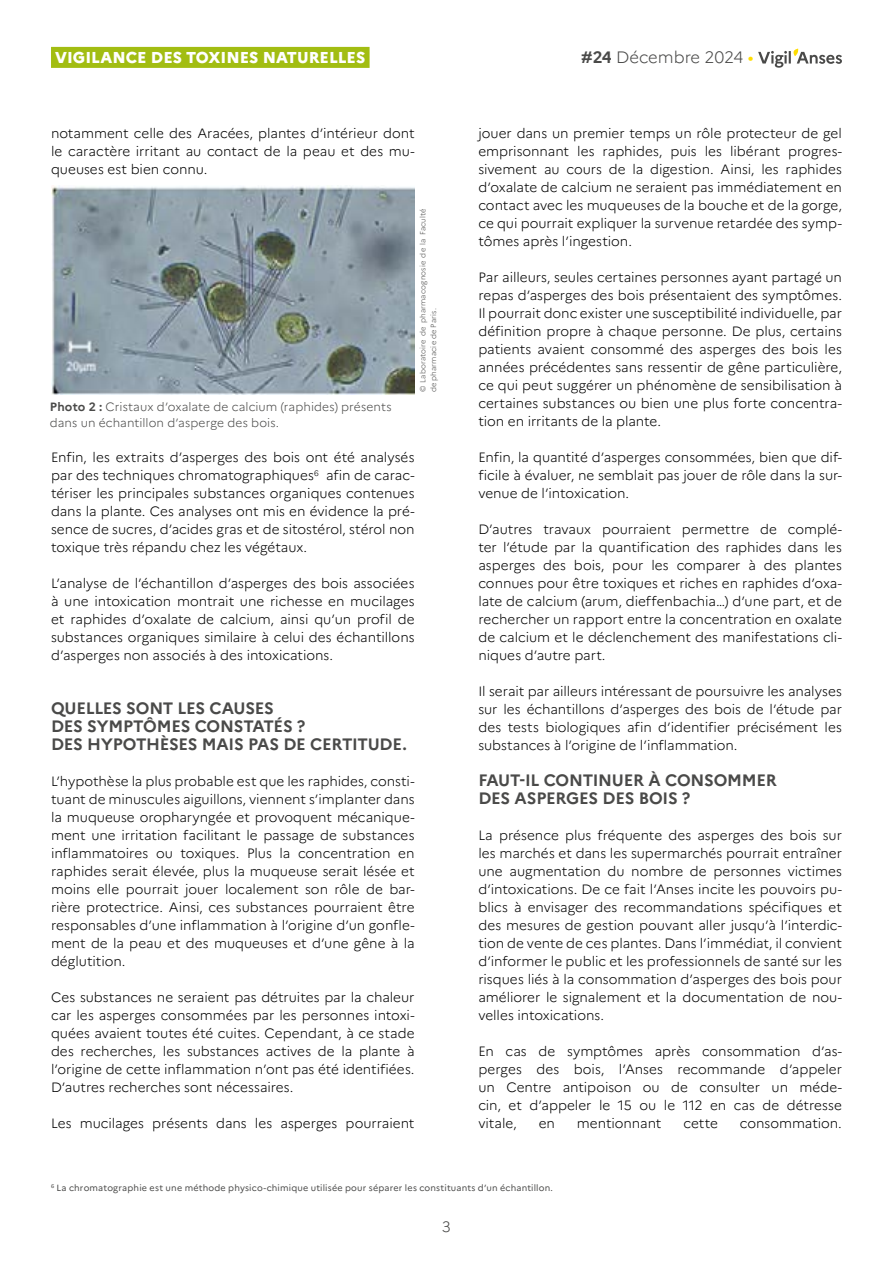
<style>
.page{position:relative;width:893px;height:1263px;background:#fff}
.page>*{position:absolute;margin:0;border:0;box-sizing:border-box;transform-origin:0 0}
.t1{font:700 16.5px/18px "Marianne";letter-spacing:-.015em;color:#4a4a49}
.t2{font:300 16.5px "Marianne";color:#4a4a49}
.t3{font:800 15.75px "Marianne";color:#fff}
.t4{font:300 15px "Marianne";color:#4a4a49}
.t5{font:300 13.5px/18px "Marianne";color:#000;text-align:justify}
.t6{font:300 12px/16.5px "Marianne";letter-spacing:.005em;color:#4a4a49}
.t7{font:9px "Marianne";letter-spacing:.02em;color:#4a4a49}
.t8{font:300 7.5px/10.5px "Marianne";letter-spacing:.015em;color:#4a4a49}
.s1{font-weight:700}
.s2{font-weight:400;color:#fd0}
</style>
<div class="page">
<img style="left:51px;top:185px;width:364px;height:209px">
<div style="left:51px;top:47px;width:319px;height:21px;background:#a2bd12"></div>
<svg style="left:758px;top:49px;width:84px;height:19px"></svg>
<p class="t3" style="left:55px;top:45px;width:312px">VIGILANCE DES TOXINES NATURELLES</p>
<p class="t5" style="left:51px;top:123px;width:365px">notamment celle des Aracées, plantes d’intérieur dont le caractère irritant au contact de la peau et des mu&shy;queuses est bien connu.</p>
<p class="t6" style="left:50px;top:397px;width:343px"><span class="s1">Photo 2 :</span> Cristaux d’oxalate de calcium (raphides) présents dans un échantillon d’asperge des bois.</p>
<p class="t8" style="left:417px;top:392px;width:185px;rotate:-90deg">© Laboratoire de pharmacognosie de la Faculté de pharmacie de Paris.</p>
<p class="t5" style="left:51px;top:447px;width:365px">Enfin, les extraits d’asperges des bois ont été analysés par des techniques chromatographiques<sup>6</sup> afin de carac&shy;tériser les principales substances organiques contenues dans la plante. Ces analyses ont mis en évidence la pré&shy;sence de sucres, d’acides gras et de sitostérol, stérol non toxique très répandu chez les végétaux.</p>
<p class="t5" style="left:51px;top:573px;width:365px">L’analyse de l’échantillon d’asperges des bois associées à une intoxication montrait une richesse en mucilages et raphides d’oxalate de calcium, ainsi qu’un profil de substances organiques similaire à celui des échantillons d’asperges non associés à des intoxications.</p>
<p class="t1" style="left:51px;top:698px;width:357px">QUELLES SONT LES CAUSES<br>DES SYMPTÔMES CONSTATÉS ?<br>DES HYPOTHÈSES MAIS PAS DE CERTITUDE.</p>
<p class="t5" style="left:51px;top:771px;width:365px">L’hypothèse la plus probable est que les raphides, consti&shy;tuant de minuscules aiguillons, viennent s’implanter dans la muqueuse oropharyngée et provoquent mécanique&shy;ment une irritation facilitant le passage de substances inflammatoires ou toxiques. Plus la concentration en raphides serait élevée, plus la muqueuse serait lésée et moins elle pourrait jouer localement son rôle de bar&shy;rière protectrice. Ainsi, ces substances pourraient être responsables d’une inflammation à l’origine d’un gonfle&shy;ment de la peau et des muqueuses et d’une gêne à la déglutition.</p>
<p class="t5" style="left:51px;top:987px;width:365px">Ces substances ne seraient pas détruites par la chaleur car les asperges consommées par les personnes intoxi&shy;quées avaient toutes été cuites. Cependant, à ce stade des recherches, les substances actives de la plante à l’origine de cette inflammation n’ont pas été identifiées.<br>D’autres recherches sont nécessaires.</p>
<p class="t5" style="left:51px;top:1113px;width:365px">Les mucilages présents dans les asperges pourraient</p>
<p class="t2" style="left:581px;top:45px;width:174px"><span class="s1">#24</span> Décembre 2024 <span class="s2">•</span></p>
<p class="t5" style="left:478px;top:123px;width:365px">jouer dans un premier temps un rôle protecteur de gel emprisonnant les raphides, puis les libérant progres&shy;sivement au cours de la digestion. Ainsi, les raphides d’oxalate de calcium ne seraient pas immédiatement en contact avec les muqueuses de la bouche et de la gorge, ce qui pourrait expliquer la survenue retardée des symp&shy;tômes après l’ingestion.</p>
<p class="t5" style="left:478px;top:267px;width:365px">Par ailleurs, seules certaines personnes ayant partagé un repas d’asperges des bois présentaient des symptômes.<br>Il pourrait donc exister une susceptibilité individuelle, par définition propre à chaque personne. De plus, certains patients avaient consommé des asperges des bois les années précédentes sans ressentir de gêne particulière, ce qui peut suggérer un phénomène de sensibilisation à certaines substances ou bien une plus forte concentra&shy;tion en irritants de la plante.</p>
<p class="t5" style="left:478px;top:447px;width:365px">Enfin, la quantité d’asperges consommées, bien que dif&shy;ficile à évaluer, ne semblait pas jouer de rôle dans la sur&shy;venue de l’intoxication.</p>
<p class="t5" style="left:478px;top:519px;width:365px">D’autres travaux pourraient permettre de complé&shy;ter l’étude par la quantification des raphides dans les asperges des bois, pour les comparer à des plantes connues pour être toxiques et riches en raphides d’oxa&shy;late de calcium (arum, dieffenbachia…) d’une part, et de rechercher un rapport entre la concentration en oxalate de calcium et le déclenchement des manifestations cli&shy;niques d’autre part.</p>
<p class="t5" style="left:478px;top:681px;width:365px">Il serait par ailleurs intéressant de poursuivre les analyses sur les échantillons d’asperges des bois de l’étude par des tests biologiques afin d’identifier précisément les substances à l’origine de l’inflammation.</p>
<p class="t1" style="left:478px;top:770px;width:300px">FAUT-IL CONTINUER À CONSOMMER<br>DES ASPERGES DES BOIS ?</p>
<p class="t5" style="left:478px;top:825px;width:365px">La présence plus fréquente des asperges des bois sur les marchés et dans les supermarchés pourrait entraîner une augmentation du nombre de personnes victimes d’intoxications. De ce fait l’Anses incite les pouvoirs pu&shy;blics à envisager des recommandations spécifiques et des mesures de gestion pouvant aller jusqu’à l’interdic&shy;tion de vente de ces plantes. Dans l’immédiat, il convient d’informer le public et les professionnels de santé sur les risques liés à la consommation d’asperges des bois pour améliorer le signalement et la documentation de nou&shy;velles intoxications.</p>
<p class="t5" style="left:478px;top:1041px;width:365px">En cas de symptômes après consommation d’as&shy;perges des bois, l’Anses recommande d’appeler un Centre antipoison ou de consulter un méde&shy;cin, et d’appeler le 15 ou le 112 en cas de détresse vitale,</p>
<p class="t5" style="left:539px;top:1113px;width:18px">en</p>
<p class="t5" style="left:577px;top:1113px;width:86px">mentionnant</p>
<p class="t5" style="left:683px;top:1113px;width:36px">cette</p>
<p class="t5" style="left:740px;top:1113px;width:104px">consommation.</p>
<p class="t7" style="left:51px;top:1181px;width:503px"><sup>6</sup> La chromatographie est une méthode physico-chimique utilisée pour séparer les constituants d’un échantillon.</p>
<p class="t4" style="left:442px;top:1215px;width:10px">3</p>
</div>
